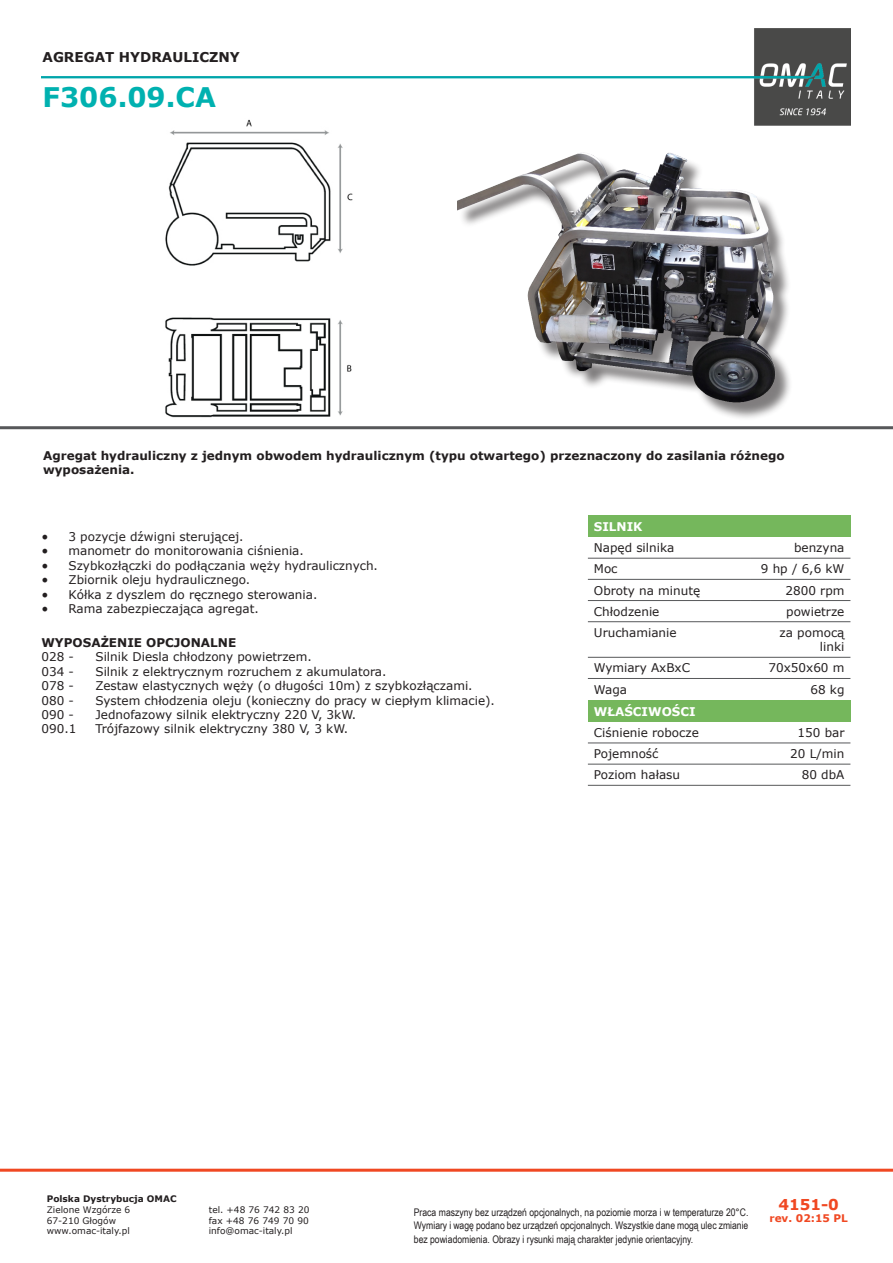
<style>
.page{position:relative;width:893px;height:1263px;background:#fff}
.page>*{position:absolute;margin:0;border:0;box-sizing:border-box;transform-origin:0 0}
.t1{font:700 27px "Verdana";color:#00b1b0}
.t2{font:700 15px "Verdana";color:#f04822}
.t3{font:700 13.5px "Verdana";color:#231f20}
.t4{font:12px/14.4px "Verdana";color:#231f20;text-align:right}
.t5{font:700 12px/14.4px "Verdana";color:#231f20}
.t6{font:700 12px "Verdana";color:#fff}
.NotaPiccola{font:10.5px/12.6px "Arial Narrow";color:#231f20}
.t7{font:700 10.5px "Verdana";color:#f04822}
.t8{font:9px "Verdana";color:#231f20}
.t9{font:700 9px "Verdana";color:#231f20}
.s1{font-family:"Minion Pro";font-size:18px}
</style>
<div class="page">
<img style="left:165px;top:125px;width:188px;height:293px">
<img style="left:41px;top:28px;width:809px;height:97px">
<hr style="left:0;top:426px;width:893px;height:3px;background:#57585a">
<hr style="left:0;top:1169px;width:893px;height:3px;background:#f04822">
<img style="left:457px;top:152px;width:333px;height:266px">
<div style="left:588px;top:516px;width:262px;height:21px;background:#75b75c"></div>
<hr style="left:588px;top:558px;width:163px;height:1px;background:#57585a">
<hr style="left:751px;top:558px;width:99px;height:1px;background:#57585a">
<hr style="left:588px;top:579px;width:163px;height:1px;background:#57585a">
<hr style="left:751px;top:579px;width:99px;height:1px;background:#57585a">
<hr style="left:588px;top:600px;width:163px;height:1px;background:#57585a">
<hr style="left:751px;top:600px;width:99px;height:1px;background:#57585a">
<hr style="left:588px;top:621px;width:163px;height:1px;background:#57585a">
<hr style="left:751px;top:621px;width:99px;height:1px;background:#57585a">
<hr style="left:588px;top:657px;width:163px;height:1px;background:#57585a">
<hr style="left:751px;top:657px;width:99px;height:1px;background:#57585a">
<hr style="left:588px;top:678px;width:163px;height:1px;background:#57585a">
<hr style="left:751px;top:678px;width:99px;height:1px;background:#57585a">
<div style="left:588px;top:701px;width:262px;height:21px;background:#75b75c"></div>
<hr style="left:588px;top:743px;width:163px;height:1px;background:#57585a">
<hr style="left:751px;top:743px;width:99px;height:1px;background:#57585a">
<hr style="left:588px;top:764px;width:163px;height:1px;background:#57585a">
<hr style="left:751px;top:764px;width:99px;height:1px;background:#57585a">
<hr style="left:588px;top:785px;width:163px;height:1px;background:#57585a">
<hr style="left:751px;top:785px;width:99px;height:1px;background:#57585a">
<p class="t3" style="left:43px;top:48px;width:199px">AGREGAT HYDRAULICZNY</p>
<p class="t1" style="left:43px;top:78px;width:175px">F306.09.CA</p>
<p class="t5" style="left:43px;top:448px;width:743px">Agregat hydrauliczny z jednym obwodem hydraulicznym (typu otwartego) przeznaczony do zasilania różnego wyposażenia.</p>
<p class="t4" style="left:41px;top:529px;width:204px"><span class="s1">•</span> 3 pozycje dźwigni sterującej.</p>
<p class="t4" style="left:41px;top:544px;width:264px"><span class="s1">•</span> manometr do monitorowania ciśnienia.</p>
<p class="t4" style="left:41px;top:558px;width:338px"><span class="s1">•</span> Szybkozłączki do podłączania węży hydraulicznych.</p>
<p class="t4" style="left:41px;top:572px;width:210px"><span class="s1">•</span> Zbiornik oleju hydraulicznego.</p>
<p class="t4" style="left:41px;top:587px;width:277px"><span class="s1">•</span> Kółka z dyszlem do ręcznego sterowania.</p>
<p class="t4" style="left:41px;top:601px;width:219px"><span class="s1">•</span> Rama zabezpieczająca agregat.</p>
<p class="t5" style="left:41px;top:635px;width:196px">WYPOSAŻENIE OPCJONALNE</p>
<p class="t4" style="left:41px;top:650px;width:34px">028 -</p>
<p class="t4" style="left:95px;top:650px;width:218px">Silnik Diesla chłodzony powietrzem.</p>
<p class="t4" style="left:41px;top:664px;width:34px">034 -</p>
<p class="t4" style="left:95px;top:664px;width:293px">Silnik z elektrycznym rozruchem z akumulatora.</p>
<p class="t4" style="left:41px;top:678px;width:34px">078 -</p>
<p class="t4" style="left:95px;top:678px;width:379px">Zestaw elastycznych węży (o długości 10m) z szybkozłączami.</p>
<p class="t4" style="left:41px;top:693px;width:34px">080 -</p>
<p class="t4" style="left:95px;top:693px;width:401px">System chłodzenia oleju (konieczny do pracy w ciepłym klimacie).</p>
<p class="t4" style="left:41px;top:707px;width:34px">090 -</p>
<p class="t4" style="left:95px;top:707px;width:262px">Jednofazowy silnik elektryczny 220 V, 3kW.</p>
<p class="t4" style="left:41px;top:722px;width:36px">090.1</p>
<p class="t4" style="left:95px;top:722px;width:254px">Trójfazowy silnik elektryczny 380 V, 3 kW.</p>
<p class="t6" style="left:594px;top:518px;width:50px">SILNIK</p>
<p class="t4" style="left:594px;top:540px;width:82px">Napęd silnika</p>
<p class="t4" style="left:794px;top:540px;width:52px">benzyna</p>
<p class="t4" style="left:594px;top:562px;width:25px">Moc</p>
<p class="t4" style="left:761px;top:562px;width:85px">9 hp / 6,6 kW</p>
<p class="t4" style="left:594px;top:583px;width:108px">Obroty na minutę</p>
<p class="t4" style="left:785px;top:583px;width:61px">2800 rpm</p>
<p class="t4" style="left:594px;top:604px;width:67px">Chłodzenie</p>
<p class="t4" style="left:786px;top:604px;width:60px">powietrze</p>
<p class="t4" style="left:594px;top:625px;width:84px">Uruchamianie</p>
<p class="t4" style="left:779px;top:625px;width:66px">za pomocą linki</p>
<p class="t4" style="left:594px;top:661px;width:98px">Wymiary AxBxC</p>
<p class="t4" style="left:769px;top:661px;width:77px">70x50x60 m</p>
<p class="t4" style="left:594px;top:682px;width:35px">Waga</p>
<p class="t4" style="left:810px;top:682px;width:36px">68 kg</p>
<p class="t6" style="left:594px;top:703px;width:103px">WŁAŚCIWOŚCI</p>
<p class="t4" style="left:594px;top:725px;width:107px">Ciśnienie robocze</p>
<p class="t4" style="left:797px;top:725px;width:48px">150 bar</p>
<p class="t4" style="left:594px;top:746px;width:66px">Pojemność</p>
<p class="t4" style="left:790px;top:746px;width:56px">20 L/min</p>
<p class="t4" style="left:594px;top:768px;width:88px">Poziom hałasu</p>
<p class="t4" style="left:802px;top:768px;width:44px">80 dbA</p>
<p class="t9" style="left:47px;top:1192px;width:131px">Polska Dystrybucja OMAC</p>
<p class="t8" style="left:47px;top:1203px;width:85px">Zielone Wzgórze 6</p>
<p class="t8" style="left:209px;top:1203px;width:102px">tel. +48 76 742 83 20</p>
<p class="t8" style="left:47px;top:1214px;width:71px">67-210 Głogów</p>
<p class="t8" style="left:209px;top:1214px;width:102px">fax +48 76 749 70 90</p>
<p class="t8" style="left:47px;top:1225px;width:85px">www.omac-italy.pl</p>
<p class="t8" style="left:209px;top:1225px;width:85px">info@omac-italy.pl</p>
<p class="NotaPiccola" style="left:414px;top:1206px;width:336px">Praca maszyny bez urządzeń opcjonalnych, na poziomie morza i w temperaturze 20°C.<br>Wymiary i wagę podano bez urządzeń opcjonalnych. Wszystkie dane mogą ulec zmianie</p>
<p class="NotaPiccola" style="left:414px;top:1233px;width:281px">bez powiadomienia. Obrazy i rysunki mają charakter jedynie orientacyjny.</p>
<p class="t2" style="left:778px;top:1193px;width:62px">4151-0</p>
<p class="t7" style="left:769px;top:1211px;width:80px">rev. 02:15 PL</p>
</div>
